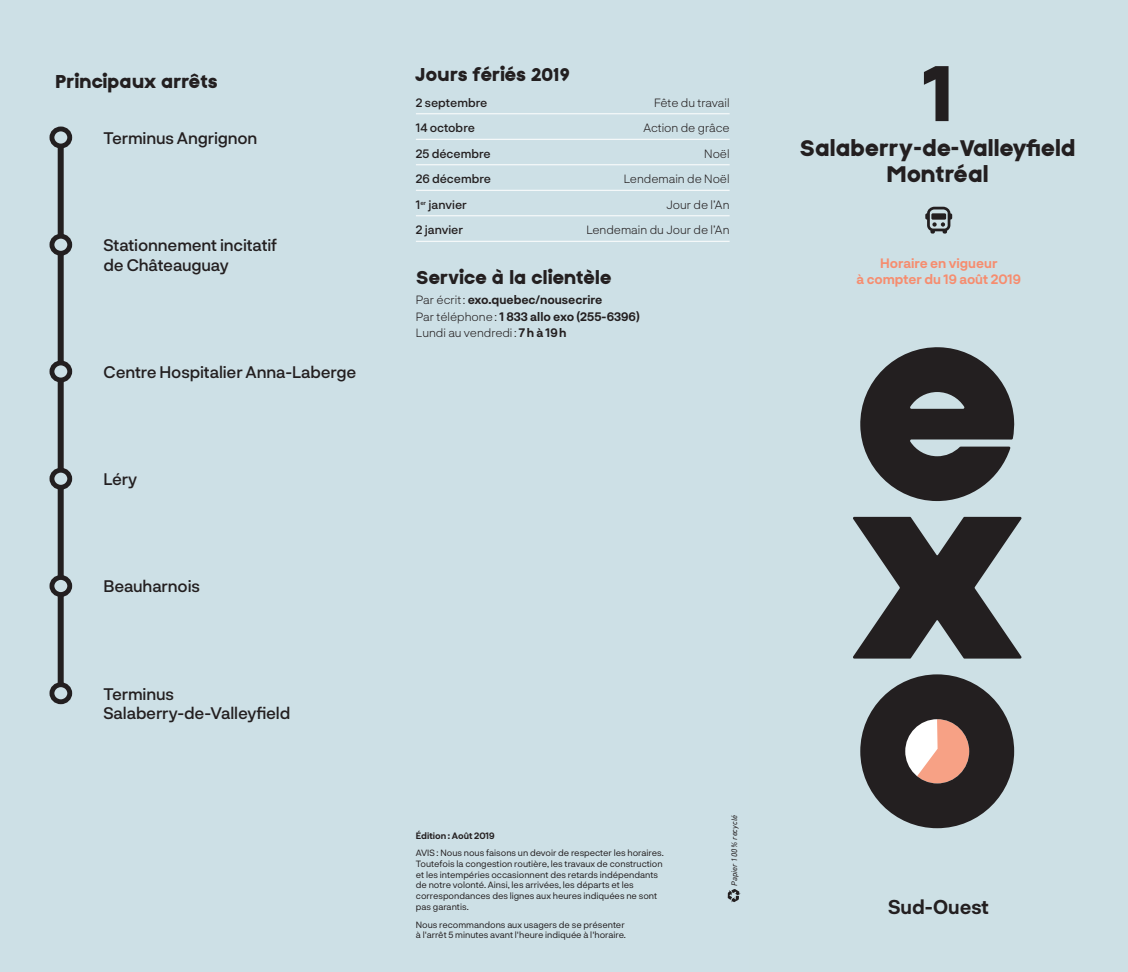
<style>
.page{position:relative;width:1128px;height:972px;background:#fff}
.page>*{position:absolute;margin:0;border:0;box-sizing:border-box;transform-origin:0 0}
.t1{font:800 75.45px "Neurial Grotesk";color:#231f20}
.t2{font:800 25.5px/25.5px "EXO SANS EB V2";letter-spacing:-.01em;color:#231f20;text-align:center}
.t3{font:800 21px "EXO SANS EB V2";color:#231f20}
.t4{font:700 19.5px "Neurial Grotesk";color:#231f20}
.t5{font:500 16.5px/19.5px "Neurial Grotesk";letter-spacing:-.01em;color:#231f20}
.t6{font:700 13.35px/15.9px "Neurial Grotesk";color:#f68d6f;text-align:center}
.t7{font:700 12px/16.5px "Neurial Grotesk";color:#231f20}
.t8{font:300 12px "Neurial Grotesk";color:#231f20}
.t9{font:500 12px "Neurial Grotesk";color:#231f20}
.t10{font:9px/10.8px "Neurial Grotesk";color:#231f20}
.t11{font:700 9px "Neurial Grotesk";color:#231f20}
.t12{font:italic 8.1px "DIN Next LT Pro";color:#231f20}
.s1{font-weight:300}
</style>
<div class="page">
<div style="left:0;top:0;width:751px;height:972px;background:#cde0e6"></div>
<div style="left:749px;top:0;width:379px;height:972px;background:#cde0e5"></div>
<svg style="left:860px;top:674px;width:154px;height:154px"></svg>
<svg style="left:860px;top:347px;width:154px;height:154px"></svg>
<svg style="left:853px;top:517px;width:169px;height:142px"></svg>
<svg style="left:925px;top:207px;width:27px;height:27px"></svg>
<hr style="left:416px;top:113px;width:313px;height:1px;background:#fff">
<hr style="left:416px;top:139px;width:313px;height:1px;background:#fff">
<hr style="left:416px;top:164px;width:313px;height:1px;background:#fff">
<hr style="left:416px;top:190px;width:313px;height:1px;background:#fff">
<hr style="left:416px;top:215px;width:313px;height:1px;background:#fff">
<hr style="left:416px;top:241px;width:313px;height:1px;background:#fff">
<div style="left:58px;top:135px;width:6px;height:561px;background:#231f20"></div>
<svg style="left:727px;top:889px;width:13px;height:14px"></svg>
<div style="left:52px;top:129px;width:18px;height:17px;background:#cde0e6;border-radius:50%"></div>
<div style="left:49px;top:127px;width:23px;height:21px;border:5px solid #231f20;border-radius:50%"></div>
<div style="left:52px;top:236px;width:18px;height:17px;background:#cde0e6;border-radius:50%"></div>
<div style="left:49px;top:234px;width:23px;height:22px;border:5px solid #231f20;border-radius:50%"></div>
<div style="left:52px;top:363px;width:18px;height:17px;background:#cde0e6;border-radius:50%"></div>
<div style="left:49px;top:361px;width:23px;height:21px;border:5px solid #231f20;border-radius:50%"></div>
<div style="left:52px;top:470px;width:18px;height:17px;background:#cde0e6;border-radius:50%"></div>
<div style="left:49px;top:468px;width:23px;height:22px;border:5px solid #231f20;border-radius:50%"></div>
<div style="left:52px;top:577px;width:18px;height:18px;background:#cde0e6;border-radius:50%"></div>
<div style="left:49px;top:575px;width:23px;height:22px;border:5px solid #231f20;border-radius:50%"></div>
<div style="left:52px;top:685px;width:18px;height:17px;background:#cde0e6;border-radius:50%"></div>
<div style="left:49px;top:682px;width:23px;height:22px;border:5px solid #231f20;border-radius:50%"></div>
<h3 class="t3" style="left:55px;top:69px;width:164px">Principaux arrêts</h3>
<h3 class="t5" style="left:103px;top:127px;width:155px">Terminus Angrignon</h3>
<h3 class="t5" style="left:103px;top:235px;width:175px">Stationnement incitatif de Châteauguay</h3>
<h3 class="t5" style="left:103px;top:361px;width:254px">Centre Hospitalier Anna-Laberge</h3>
<h3 class="t5" style="left:103px;top:469px;width:35px">Léry</h3>
<h3 class="t5" style="left:103px;top:576px;width:98px">Beauharnois</h3>
<h3 class="t5" style="left:103px;top:683px;width:188px">Terminus<br>Salaberry-de-Valleyfield</h3>
<h3 class="t3" style="left:416px;top:63px;width:156px">Jours fériés 2019</h3>
<h3 class="t9" style="left:416px;top:94px;width:73px">2 septembre</h3>
<h3 class="t8" style="left:654px;top:94px;width:77px">Fête du travail</h3>
<h3 class="t9" style="left:416px;top:119px;width:61px">14 octobre</h3>
<h3 class="t8" style="left:643px;top:120px;width:88px">Action de grâce</h3>
<h3 class="t9" style="left:416px;top:145px;width:76px">25 décembre</h3>
<h3 class="t8" style="left:704px;top:145px;width:27px">Noël</h3>
<h3 class="t9" style="left:416px;top:170px;width:77px">26 décembre</h3>
<h3 class="t8" style="left:624px;top:171px;width:107px">Lendemain de Noël</h3>
<h3 class="t9" style="left:416px;top:196px;width:52px">1<sup>er</sup> janvier</h3>
<h3 class="t8" style="left:666px;top:196px;width:65px">Jour de l’An</h3>
<h3 class="t9" style="left:416px;top:221px;width:49px">2 janvier</h3>
<h3 class="t8" style="left:586px;top:222px;width:145px">Lendemain du Jour de l’An</h3>
<h3 class="t3" style="left:416px;top:266px;width:197px">Service à la clientèle</h3>
<h3 class="t7" style="left:416px;top:291px;width:225px"><span class="s1">Par écrit:</span> exo.quebec/nousecrire<br><span class="s1">Par téléphone:</span> 1 833 allo exo (255-6396)<br><span class="s1">Lundi au vendredi :</span> 7h à 19h</h3>
<p class="t11" style="left:416px;top:829px;width:80px">Édition : Août 2019</p>
<p class="t10" style="left:416px;top:847px;width:249px">AVIS : Nous nous faisons un devoir de respecter les horaires.<br>Toutefois la congestion routière, les travaux de construction et les intempéries occasionnent des retards indépendants de notre volonté. Ainsi, les arrivées, les départs et les correspondances des lignes aux heures indiquées ne sont pas garantis.</p>
<p class="t10" style="left:416px;top:919px;width:212px">Nous recommandons aux usagers de se présenter à l'arrêt 5 minutes avant l'heure indiquée à l'horaire.</p>
<p class="t12" style="left:729px;top:886px;width:72px;rotate:-90deg">Papier 100% recyclé</p>
<h1 class="t1" style="left:922px;top:38px;width:33px">1</h1>
<h2 class="t2" style="left:799px;top:137px;width:278px">Salaberry-de-Valleyfield<br>Montréal</h2>
<h3 class="t6" style="left:856px;top:254px;width:166px">Horaire en vigueur<br>à compter du 19 août 2019</h3>
<h3 class="t4" style="left:888px;top:893px;width:102px">Sud-Ouest</h3>
</div>
